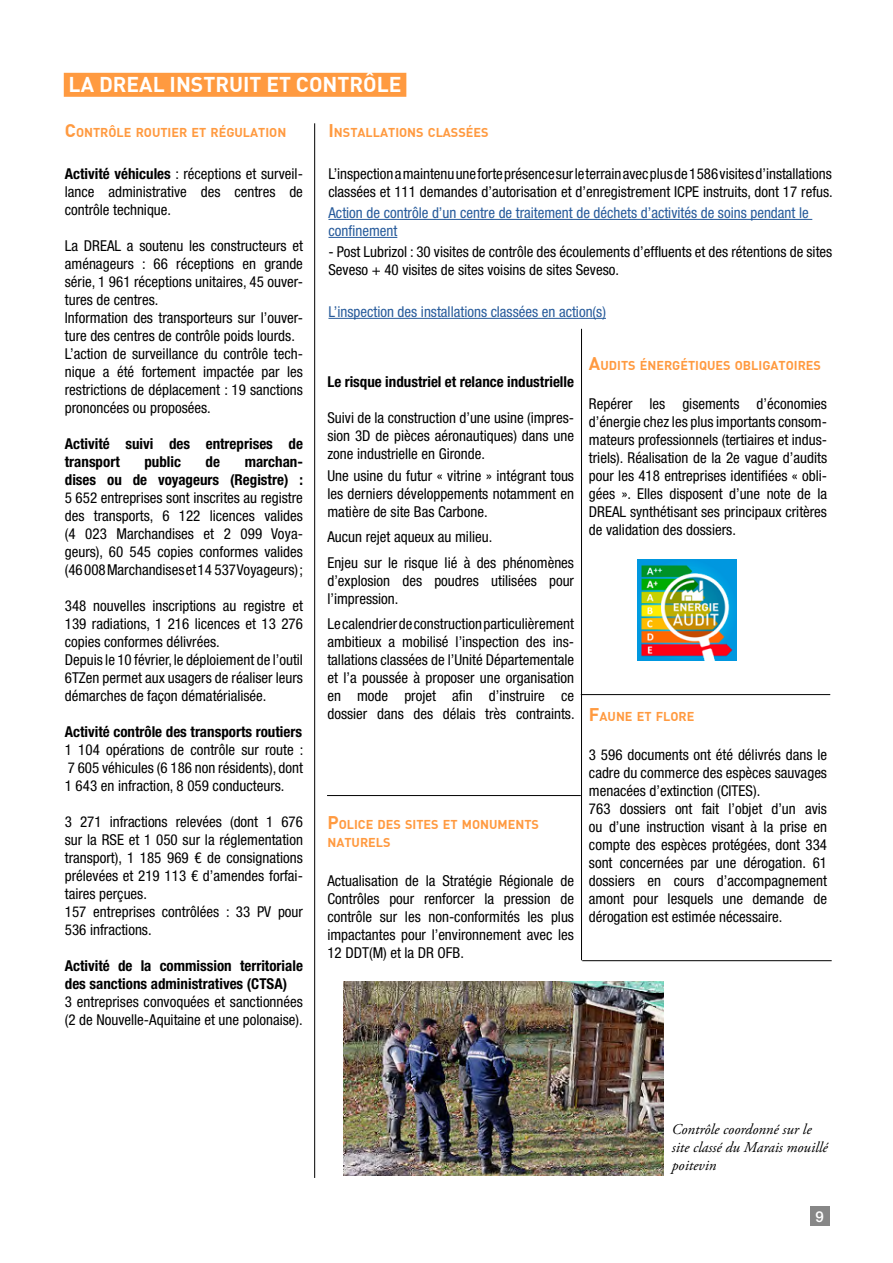
<style>
.page{position:relative;width:893px;height:1263px;background:#fff}
.page>*{position:absolute;margin:0;border:0;box-sizing:border-box;transform-origin:0 0}
.t1{font:700 21px "DIN";color:#fff}
.t2{font:condensed 15px/18px "Helvetica Neue LT Std";color:#000}
.t3{font:700 condensed 15px/18px "Helvetica Neue LT Std";color:#000}
.t4{font:condensed 15px/18px "Helvetica Neue LT Std";color:#275b9b}
.t5{font:italic 15px/18px "Adobe Garamond Pro";color:#000}
.t6{font:500 15px "Helvetica Neue LT Std";color:#fff}
.t7{font:700 12.6px/18px "DIN";color:#ff9a40}
.s1{font-size:18px}
.s2{font-weight:700}
</style>
<div class="page">
<div style="left:810px;top:1207px;width:19px;height:19px;background:#878787"></div>
<hr style="left:328px;top:219px;width:484px;height:1px;background:#275b9b">
<hr style="left:328px;top:237px;width:69px;height:1px;background:#275b9b">
<hr style="left:328px;top:318px;width:278px;height:1px;background:#275b9b">
<div style="left:64px;top:73px;width:342px;height:24px;background:#ff9a40"></div>
<img style="left:638px;top:559px;width:99px;height:101px">
<hr style="left:314px;top:123px;width:1px;height:1055px;background:#000">
<hr style="left:327px;top:795px;width:254px;height:1px;background:#000">
<hr style="left:581px;top:694px;width:249px;height:1px;background:#000">
<hr style="left:581px;top:329px;width:1px;height:631px;background:#000">
<img style="left:343px;top:981px;width:320px;height:195px">
<hr style="left:582px;top:960px;width:250px;height:1px;background:#000">
<h1 class="t1" style="left:69px;top:71px;width:334px">LA DREAL INSTRUIT ET CONTRÔLE</h1>
<p class="t7" style="left:65px;top:123px;width:223px"><span class="s1">C</span>ONTRÔLE ROUTIER ET RÉGULATION</p>
<p class="t2" style="left:65px;top:165px;width:240px;text-align:justify"><span class="s2">Activité véhicules</span> : réceptions et surveil&shy;lance administrative des centres de contrôle technique.</p>
<p class="t2" style="left:65px;top:237px;width:240px">La DREAL a soutenu les constructeurs et aménageurs : 66 réceptions en grande série, 1 961 réceptions unitaires, 45 ouver&shy;tures de centres.<br>Information des transporteurs sur l’ouver&shy;ture des centres de contrôle poids lourds.<br>L’action de surveillance du contrôle tech&shy;nique a été fortement impactée par les restrictions de déplacement : 19 sanctions prononcées ou proposées.</p>
<p class="t3" style="left:65px;top:435px;width:240px">Activité suivi des entreprises de transport</p>
<p class="t7" style="left:328px;top:123px;width:162px"><span class="s1">I</span> NSTALLATIONS CLASSÉES</p>
<p class="t2" style="left:328px;top:165px;width:506px">L’inspection a maintenu une forte présence sur le terrain avec plus de 1 586 visites d’installations classées et 111 demandes d’autorisation et d’enregistrement ICPE instruits, dont 17 refus.</p>
<p class="t4" style="left:328px;top:203px;width:482px">Action de contrôle d’un centre de traitement de déchets d’activités de soins pendant le confinement</p>
<p class="t2" style="left:328px;top:242px;width:505px">- Post Lubrizol : 30 visites de contrôle des écoulements d’effluents et des rétentions de sites<br>Seveso + 40 visites de sites voisins de sites Seveso.</p>
<p class="t4" style="left:328px;top:302px;width:279px">L’inspection des installations classées en action(s)</p>
<p class="t7" style="left:589px;top:355px;width:234px"><span class="s1">A</span>UDITS ÉNERGÉTIQUES OBLIGATOIRES</p>
<p class="t2" style="left:589px;top:394px;width:240px;text-align:justify">Repérer les gisements d’économies d’énergie chez les plus importants consom&shy;mateurs professionnels (tertiaires et indus&shy;triels). Réalisation de la 2e vague d’audits pour les 418 entreprises identifiées « obli&shy;gées ». Elles disposent d’une note de la DREAL synthétisant ses principaux critères de validation des dossiers.</p>
<p class="t3" style="left:327px;top:372px;width:248px">Le risque industriel et relance industrielle</p>
<p class="t2" style="left:327px;top:408px;width:248px;text-align:justify">Suivi de la construction d’une usine (impres&shy;sion 3D de pièces aéronautiques) dans une zone industrielle en Gironde.</p>
<p class="t2" style="left:327px;top:467px;width:248px;text-align:justify">Une usine du futur « vitrine » intégrant tous les derniers développements notamment en matière de site Bas Carbone.</p>
<p class="t2" style="left:327px;top:524px;width:248px;line-height:25.2px">Aucun rejet aqueux au milieu.<br>Enjeu sur le risque lié à des phénomènes</p>
<p class="t2" style="left:327px;top:571px;width:248px">d’explosion des poudres utilisées pour l’impression.</p>
<p class="t2" style="left:327px;top:614px;width:249px;text-align:justify">Le calendrier de construction particulièrement ambitieux a mobilisé l’inspection des ins&shy;tallations classées de l’Unité Départementale et l’a poussée à proposer une organisation en mode projet afin d’instruire ce dossier dans des délais très contraints.</p>
<p class="t3" style="left:144px;top:453px;width:38px">public</p>
<p class="t3" style="left:206px;top:453px;width:16px">de</p>
<p class="t3" style="left:65px;top:453px;width:240px;text-align:right">marchan-<br>dises ou de voyageurs (Registre) :</p>
<p class="t2" style="left:65px;top:489px;width:240px;text-align:justify">5 652 entreprises sont inscrites au registre des transports, 6 122 licences valides (4 023 Marchandises et 2 099 Voya&shy;geurs), 60 545 copies conformes valides (46 008 Marchandises et 14 537 Voyageurs) ;</p>
<p class="t2" style="left:65px;top:597px;width:240px">348 nouvelles inscriptions au registre et 139 radiations, 1 216 licences et 13 276 copies conformes délivrées.<br>Depuis le 10 février, le déploiement de l’outil 6TZen permet aux usagers de réaliser leurs démarches de façon dématérialisée.</p>
<p class="t3" style="left:65px;top:723px;width:239px">Activité contrôle des transports routiers</p>
<p class="t2" style="left:65px;top:741px;width:240px;text-align:justify">1 104 opérations de contrôle sur route :<br>7 605 véhicules (6 186 non résidents), dont 1 643 en infraction, 8 059 conducteurs.</p>
<p class="t2" style="left:65px;top:813px;width:240px">3 271 infractions relevées (dont 1 676 sur la RSE et 1 050 sur la réglementation transport), 1 185 969 € de consignations prélevées et 219 113 € d’amendes forfai&shy;taires perçues.<br>157 entreprises contrôlées : 33 PV pour<br>536 infractions.</p>
<p class="t3" style="left:65px;top:957px;width:240px">Activité de la commission territoriale des sanctions administratives (CTSA)</p>
<p class="t2" style="left:65px;top:993px;width:240px">3 entreprises convoquées et sanctionnées (2 de Nouvelle-Aquitaine et une polonaise).</p>
<p class="t7" style="left:589px;top:706px;width:107px"><span class="s1">F</span>AUNE ET FLORE</p>
<p class="t2" style="left:589px;top:745px;width:240px">3 596 documents ont été délivrés dans le cadre du commerce des espèces sauvages menacées d’extinction (CITES).<br>763 dossiers ont fait l’objet d’un avis ou d’une instruction visant à la prise en compte des espèces protégées, dont 334 sont concernées par une dérogation. 61 dossiers en cours d’accompagnement amont pour lesquels une demande de dérogation est estimée nécessaire.</p>
<p class="t7" style="left:327px;top:815px;width:213px"><span class="s1">P</span>OLICE DES SITES ET MONUMENTS<br>NATURELS</p>
<p class="t2" style="left:327px;top:871px;width:248px;text-align:justify">Actualisation de la Stratégie Régionale de Contrôles pour renforcer la pression de contrôle sur les non-conformités les plus impactantes pour l’environnement avec les 12 DDT(M) et la DR OFB.</p>
<p class="t5" style="left:672px;top:1121px;width:157px">Contrôle coordonné sur le site classé du Marais mouillé poitevin</p>
<p class="t6" style="left:815px;top:1207px;width:10px">9</p>
</div>
